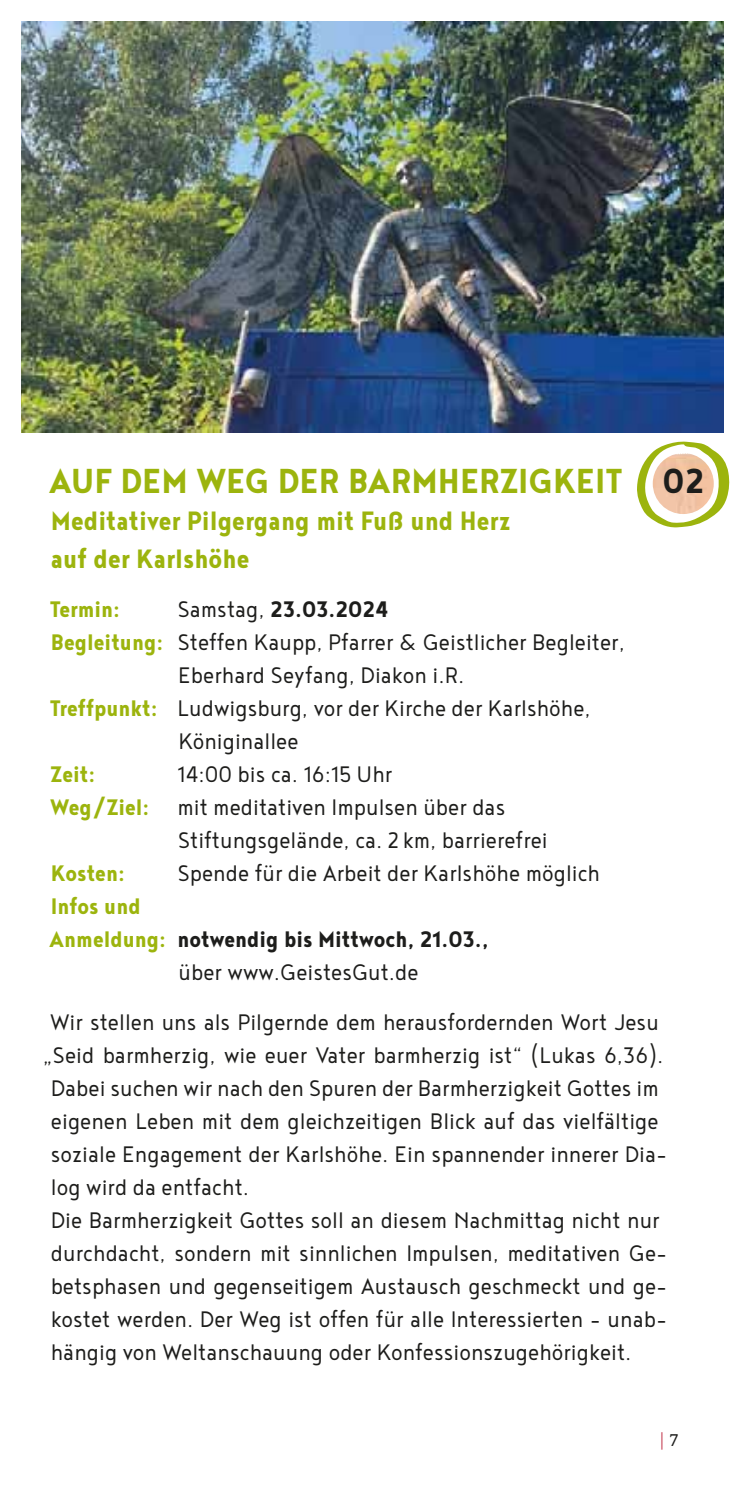
<style>
.page{position:relative;width:745px;height:1489px;background:#fff}
.page>*{position:absolute;margin:0;border:0;box-sizing:border-box;transform-origin:0 0}
.t1{font:700 42.5px "Noyh Geometric Slim";color:#9cb40d}
.t2{font:700 32.5px/37.5px "Noyh Geometric Slim";color:#9cb40d}
.t3{font:300 27.5px/33px "Noyh Geometric Slim";color:#1d1d1b}
.t4{font:700 27.5px "Noyh Geometric Slim";color:#1d1d1b}
.t5{font:700 27.5px "Noyh Geometric Slim";color:#9cb40d}
.t6{font:17.5px "Le Monde Courrier Std";color:#ca4f62}
.s1{color:#1d1d1b}
.s2{font-weight:300}
.s3{font-weight:700;color:#9cb40d}
.s4{color:#9cb40d}
</style>
<div class="page">
<svg style="left:637px;top:441px;width:92px;height:86px"></svg>
<img style="left:21px;top:21px;width:702px;height:411px">
<h1 class="t1" style="left:49px;top:453px;width:656px">AUF DEM WEG DER BARMHERZIGKEIT <span class="s1">02</span></h1>
<p class="t2" style="left:51px;top:500px;width:461px">Meditativer Pilgergang mit Fuß und Herz auf der Karlshöhe</p>
<p class="t5" style="left:50px;top:591px;width:72px">Termin:</p>
<p class="t4" style="left:177px;top:591px;width:212px"><span class="s2">Samstag,</span> 23.03.2024</p>
<p class="t3" style="left:51px;top:624px;width:575px"><span class="s3">Begleitung:</span> Steffen Kaupp, Pfarrer &amp; Geistlicher Begleiter,</p>
<p class="t3" style="left:178px;top:657px;width:287px">Eberhard Seyfang, Diakon i.R.</p>
<p class="t3" style="left:50px;top:690px;width:542px"><span class="s3">Treffpunkt:</span> Ludwigsburg, vor der Kirche der Karlshöhe,</p>
<p class="t3" style="left:178px;top:723px;width:122px">Königinallee</p>
<p class="t5" style="left:51px;top:756px;width:46px">Zeit:</p>
<p class="t3" style="left:177px;top:756px;width:216px">14:00 bis ca. 16:15 Uhr</p>
<p class="t3" style="left:50px;top:789px;width:456px"><span class="s3">Weg/Ziel:</span> mit meditativen Impulsen über das</p>
<p class="t3" style="left:178px;top:822px;width:371px">Stiftungsgelände, ca. 2 km, barrierefrei</p>
<p class="t5" style="left:51px;top:855px;width:75px">Kosten:</p>
<p class="t3" style="left:177px;top:855px;width:424px">Spende für die Arbeit der Karlshöhe möglich</p>
<p class="t5" style="left:51px;top:888px;width:91px">Infos und</p>
<p class="t4" style="left:49px;top:921px;width:440px"><span class="s4">Anmeldung:</span> notwendig bis Mittwoch, 21.03.,</p>
<p class="t3" style="left:178px;top:954px;width:241px">über www.GeistesGut.de</p>
<p class="t3" style="left:43px;top:1003px;width:625px">Wir stellen uns als Pilgernde dem herausfordernden Wort Jesu „Seid barmherzig, wie euer Vater barmherzig ist“ (Lukas 6,36).<br>Dabei suchen wir nach den Spuren der Barmherzigkeit Gottes im eigenen Leben mit dem gleichzeitigen Blick auf das vielfältige soziale Engagement der Karlshöhe. Ein spannender innerer Dia&shy;log wird da entfacht.<br>Die Barmherzigkeit Gottes soll an diesem Nachmittag nicht nur durchdacht, sondern mit sinnlichen Impulsen, meditativen Ge&shy;betsphasen und gegenseitigem Austausch geschmeckt und ge&shy;kostet werden. Der Weg ist offen für alle Interessierten – unab&shy;hängig von Weltanschauung oder Konfessionszugehörigkeit.</p>
<p class="t6" style="left:659px;top:1429px;width:20px">| <span class="s1">7</span></p>
</div>
